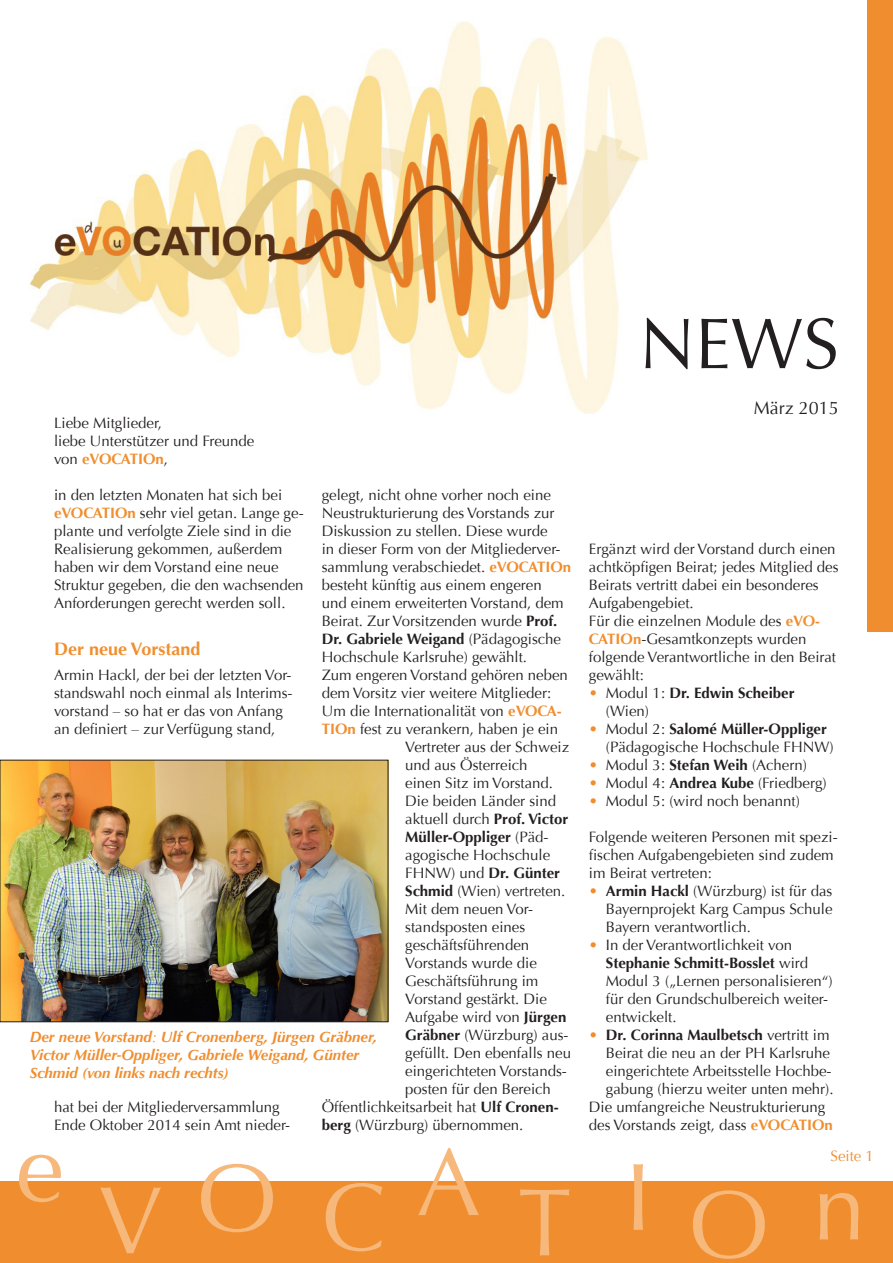
<style>
.page{position:relative;width:893px;height:1263px;background:#fff}
.page>*{position:absolute;margin:0;border:0;box-sizing:border-box;transform-origin:0 0}
.Text{font:96px "Optima";color:#f7b87b}
.t1{font:72px "Optima";color:#231f20}
.Zwischenüberschrift{font:700 18px "Optima";color:#f08f2f}
.t2{font:18px "Optima";color:#231f20}
.Standardtext{font:15px/18px "Optima";color:#231f20}
.Aufzählung{font:15px/18px "Optima";color:#231f20}
.Standardtext-2{font:italic 700 15px/18px "Optima";color:#f08e2f}
.Standardtext-3{font:700 15px "Optima";color:#231f20}
.Aufzählung-2{font:700 15px/18px "Optima";color:#231f20}
.Standardtext-4{font:15px "Optima";color:#f08e2f}
.s1{font-weight:700;color:#f08e2f}
.s2{font-weight:700}
.s3{font-weight:400}
.s4{font-weight:400;color:#f08e2f}
.s5{color:#f08e2f}
</style>
<div class="page">
<img style="left:30px;top:21px;width:618px;height:393px">
<div style="left:0;top:1182px;width:893px;height:81px;background:#f08e2f"></div>
<div style="left:867px;top:0;width:26px;height:631px;background:#f08e2f"></div>
<img style="left:2px;top:762px;width:384px;height:258px">
<div style="left:0;top:760px;width:388px;height:262px;border:1px solid #231f20"></div>
<p class="Standardtext" style="left:54px;top:414px;width:202px">Liebe Mitglieder,<br>liebe Unterstützer und Freunde von <span class="s1">eVOCATIOn</span>,</p>
<p class="Standardtext" style="left:54px;top:486px;width:251px">in den letzten Monaten hat sich bei <span class="s1">eVOCATIOn</span> sehr viel getan. Lange ge&shy;plante und verfolgte Ziele sind in die Realisierung gekommen, außerdem haben wir dem Vorstand eine neue Struktur gegeben, die den wachsenden Anforderungen gerecht werden soll.</p>
<p class="Zwischenüberschrift" style="left:54px;top:638px;width:148px">Der neue Vorstand</p>
<p class="Standardtext" style="left:54px;top:666px;width:240px">Armin Hackl, der bei der letzten Vor&shy;standswahl noch einmal als Interims&shy;vorstand – so hat er das von Anfang an definiert – zur Verfügung stand,</p>
<p class="Standardtext" style="left:322px;top:486px;width:251px">gelegt, nicht ohne vorher noch eine Neustrukturierung des Vorstands zur Diskussion zu stellen. Diese wurde<br>in dieser Form von der Mitgliederver&shy;sammlung verabschiedet. <span class="s1">eVOCATIOn </span>besteht künftig aus einem engeren<br>und einem erweiterten Vorstand, dem Beirat. Zur Vorsitzenden wurde <span class="s2">Prof.<br>Dr. Gabriele Weigand</span> (Pädagogische Hochschule Karlsruhe) gewählt.</p>
<p class="Standardtext" style="left:322px;top:666px;width:248px">Zum engeren Vorstand gehören neben</p>
<p class="Standardtext" style="left:322px;top:684px;width:231px">dem Vorsitz vier weitere Mitglieder:</p>
<p class="Standardtext" style="left:322px;top:702px;width:242px">Um die Internationalität von <span class="s1">eVOCA-</span></p>
<p class="Standardtext" style="left:322px;top:720px;width:238px"><span class="s1">TIOn</span> fest zu verankern, haben je ein</p>
<p class="Standardtext" style="left:405px;top:738px;width:165px">Vertreter aus der Schweiz</p>
<p class="Standardtext" style="left:405px;top:756px;width:124px">und aus Österreich</p>
<p class="Standardtext" style="left:405px;top:774px;width:149px">einen Sitz im Vorstand.</p>
<p class="Standardtext" style="left:405px;top:792px;width:152px">Die beiden Länder sind</p>
<p class="Standardtext" style="left:405px;top:810px;width:165px">aktuell durch <span class="s2">Prof. Victor</span></p>
<p class="Standardtext-3" style="left:405px;top:828px;width:145px">Müller-Oppliger <span class="s3">(Päd-</span></p>
<p class="Standardtext" style="left:405px;top:846px;width:147px">agogische Hochschule</p>
<p class="Standardtext-3" style="left:405px;top:864px;width:156px"><span class="s3">FHNW) und</span> Dr. Günter</p>
<p class="Standardtext" style="left:405px;top:882px;width:162px"><span class="s2">Schmid</span> (Wien) vertreten.</p>
<p class="Standardtext" style="left:405px;top:900px;width:129px">Mit dem neuen Vor-</p>
<p class="Standardtext" style="left:405px;top:918px;width:122px">standsposten eines</p>
<p class="Standardtext" style="left:405px;top:936px;width:125px">geschäftsführenden</p>
<p class="Standardtext" style="left:405px;top:954px;width:133px">Vorstands wurde die</p>
<p class="Standardtext" style="left:405px;top:972px;width:135px">Geschäftsführung im</p>
<p class="Standardtext" style="left:405px;top:990px;width:143px">Vorstand gestärkt. Die</p>
<p class="Standardtext" style="left:405px;top:1008px;width:163px">Aufgabe wird von <span class="s2">Jürgen</span></p>
<p class="Standardtext" style="left:405px;top:1026px;width:165px"><span class="s2">Gräbner</span> (Würzburg) aus-</p>
<p class="Standardtext" style="left:405px;top:1044px;width:167px">gefüllt. Den ebenfalls neu</p>
<p class="Standardtext" style="left:405px;top:1062px;width:163px">eingerichteten Vorstands-</p>
<p class="Standardtext" style="left:405px;top:1080px;width:147px">posten für den Bereich</p>
<p class="Standardtext" style="left:322px;top:1098px;width:239px">Öffentlichkeitsarbeit hat <span class="s2">Ulf Cronen-</span></p>
<p class="Standardtext" style="left:322px;top:1116px;width:203px"><span class="s2">berg</span> (Würzburg) übernommen.</p>
<p class="Standardtext-2" style="left:30px;top:1028px;width:349px">Der neue Vorstand<span class="s3">:</span> Ulf Cronenberg, Jürgen Gräbner,<br>Victor Müller-Oppliger, Gabriele Weigand, Günter<br>Schmid (von links nach rechts)</p>
<p class="Standardtext" style="left:54px;top:1098px;width:238px">hat bei der Mitgliederversammlung<br>Ende Oktober 2014 sein Amt nieder-</p>
<p class="Text" style="left:16px;top:1113px;width:49px">e</p>
<p class="Text" style="left:99px;top:1165px;width:66px">V</p>
<p class="Text" style="left:197px;top:1142px;width:81px">O</p>
<p class="Text" style="left:322px;top:1162px;width:66px">C</p>
<p class="Text" style="left:417px;top:1127px;width:66px">A</p>
<p class="Text" style="left:518px;top:1167px;width:55px">T</p>
<p class="t1" style="left:639px;top:302px;width:202px">NEWS</p>
<p class="t2" style="left:754px;top:397px;width:87px">März 2015</p>
<p class="Standardtext" style="left:589px;top:540px;width:251px">Ergänzt wird der Vorstand durch einen achtköpfigen Beirat; jedes Mitglied des Beirats vertritt dabei ein besonderes Aufgabengebiet.</p>
<p class="Standardtext" style="left:589px;top:612px;width:249px">Für die einzelnen Module des <span class="s1">eVO-<br>CATIOn</span>-Gesamtkonzepts wurden folgende Verantwortliche in den Beirat gewählt:</p>
<p class="Aufzählung-2" style="left:606px;top:684px;width:190px;text-indent:-17px"><span class="s4">•</span> <span class="s3">Modul 1:</span> Dr. Edwin Scheiber <span class="s3">(Wien)</span></p>
<p class="Aufzählung" style="left:606px;top:720px;width:229px;text-indent:-17px"><span class="s5">•</span> Modul 2: <span class="s2">Salomé Müller-Oppliger </span>(Pädagogische Hochschule FHNW)</p>
<p class="Aufzählung" style="left:589px;top:756px;width:219px"><span class="s5">•</span> Modul 3: <span class="s2">Stefan Weih</span> (Achern)</p>
<p class="Aufzählung" style="left:589px;top:774px;width:239px"><span class="s5">•</span> Modul 4: <span class="s2">Andrea Kube</span> (Friedberg)</p>
<p class="Aufzählung" style="left:589px;top:792px;width:213px"><span class="s5">•</span> Modul 5: (wird noch benannt)</p>
<p class="Standardtext" style="left:589px;top:828px;width:250px">Folgende weiteren Personen mit spezi&shy;fischen Aufgabengebieten sind zudem im Beirat vertreten:</p>
<p class="Aufzählung" style="left:606px;top:882px;width:228px;text-align:justify;text-indent:-17px"><span class="s5">•</span> <span class="s2">Armin Hackl</span> (Würzburg) ist für das Bayernprojekt Karg Campus Schule Bayern verantwortlich.</p>
<p class="Aufzählung" style="left:606px;top:936px;width:228px;text-indent:-17px"><span class="s5">•</span> In der Verantwortlichkeit von<br><span class="s2">Stephanie Schmitt-Bosslet</span> wird<br>Modul 3 („Lernen personalisieren“) für den Grundschulbereich weiter&shy;entwickelt.</p>
<p class="Aufzählung" style="left:606px;top:1026px;width:229px;text-indent:-17px"><span class="s5">•</span> <span class="s2">Dr. Corinna Maulbetsch</span> vertritt im Beirat die neu an der PH Karlsruhe eingerichtete Arbeitsstelle Hochbe&shy;gabung (hierzu weiter unten mehr).</p>
<p class="Standardtext" style="left:589px;top:1098px;width:245px">Die umfangreiche Neustrukturierung des Vorstands zeigt, dass <span class="s1">eVOCATIOn</span></p>
<p class="Standardtext-4" style="left:830px;top:1147px;width:45px">Seite 1</p>
<p class="Text" style="left:625px;top:1141px;width:28px">I</p>
<p class="Text" style="left:689px;top:1169px;width:81px">O</p>
<p class="Text" style="left:812px;top:1151px;width:55px">n</p>
</div>
